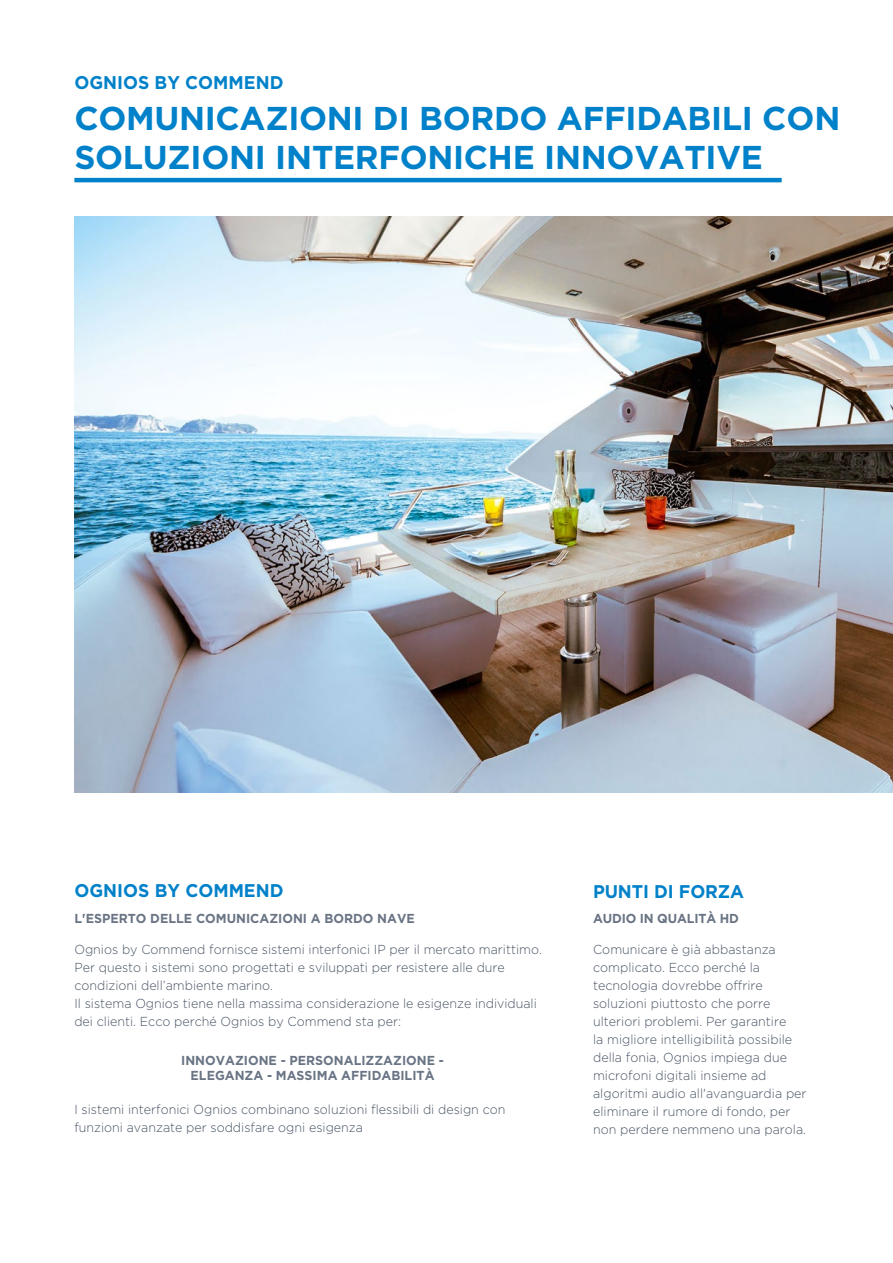
<style>
.page{position:relative;width:893px;height:1263px;background:#fff}
.page>*{position:absolute;margin:0;border:0;box-sizing:border-box;transform-origin:0 0}
.t1{font:700 33px/39px "Gotham";letter-spacing:-.01em;color:#0081c9}
.t2{font:700 18.3px "Gotham";color:#0081c9;scale:.96 1}
.t3{font:300 13.05px/18px "Gotham";color:#485464;scale:.96 1}
.t4{font:700 13.05px/15.6px "Gotham";color:#697484;text-align:center;scale:.96 1}
</style>
<div class="page">
<img style="left:74px;top:216px;width:819px;height:576px">
<hr style="left:74px;top:178px;width:708px;height:4px;background:#0081c9">
<h2 class="t2" style="left:74px;top:70px;width:219px">OGNIOS BY COMMEND</h2>
<h1 class="t1" style="left:74px;top:98px;width:767px">COMUNICAZIONI DI BORDO AFFIDABILI CON<br>SOLUZIONI INTERFONICHE INNOVATIVE</h1>
<h2 class="t2" style="left:74px;top:878px;width:219px">OGNIOS BY COMMEND</h2>
<p class="t4" style="left:74px;top:910px;width:356px">L'ESPERTO DELLE COMUNICAZIONI A BORDO NAVE</p>
<p class="t3" style="left:74px;top:941px;width:488px">Ognios by Commend fornisce sistemi interfonici IP per il mercato marittimo.<br>Per questo i sistemi sono progettati e sviluppati per resistere alle dure condizioni dell’ambiente marino.<br>Il sistema Ognios tiene nella massima considerazione le esigenze individuali dei clienti. Ecco perché Ognios by Commend sta per:</p>
<p class="t4" style="left:181px;top:1052px;width:275px">INNOVAZIONE - PERSONALIZZAZIONE -<br>ELEGANZA - MASSIMA AFFIDABILITÀ</p>
<p class="t3" style="left:74px;top:1100px;width:450px">I sistemi interfonici Ognios combinano soluzioni flessibili di design con funzioni avanzate per soddisfare ogni esigenza</p>
<h2 class="t2" style="left:593px;top:881px;width:159px">PUNTI DI FORZA</h2>
<p class="t4" style="left:593px;top:910px;width:154px">AUDIO IN QUALITÀ HD</p>
<p class="t3" style="left:593px;top:941px;width:224px">Comunicare è già abbastanza complicato. Ecco perché la tecnologia dovrebbe offrire soluzioni piuttosto che porre ulteriori problemi. Per garantire<br>la migliore intelligibilità possibile della fonia, Ognios impiega due microfoni digitali insieme ad algoritmi audio all'avanguardia per eliminare il rumore di fondo, per non perdere nemmeno una parola.</p>
</div>
